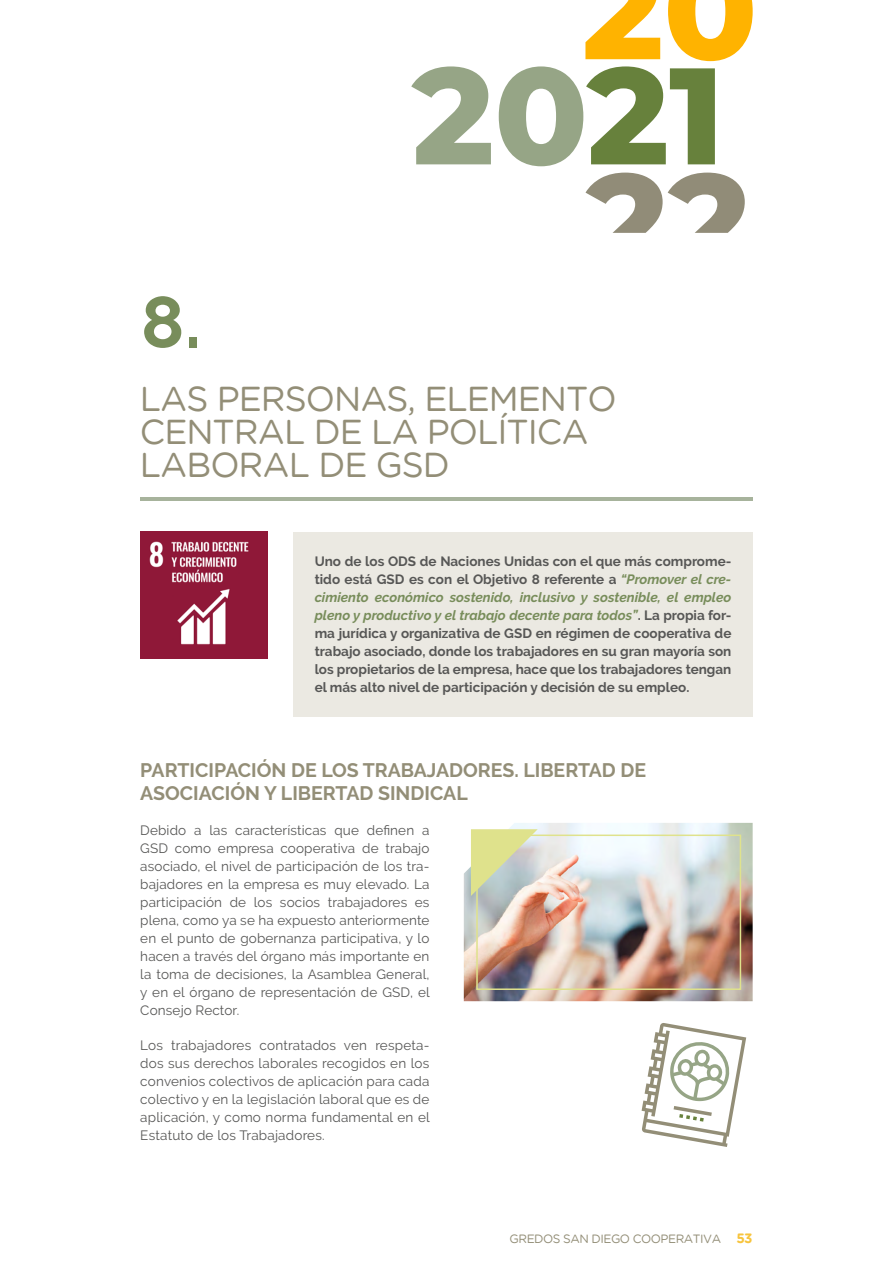
<style>
.page{position:relative;width:893px;height:1263px;background:#fff}
.page>*{position:absolute;margin:0;border:0;box-sizing:border-box;transform-origin:0 0}
.t1{font:700 72px "Raleway";color:#788d5b}
.t2{font:34.5px/33px "Gotham Rounded";letter-spacing:-.03em;color:#938e77}
.t3{font:700 19.5px/22.5px "Raleway";color:#938e77}
.t4{font:13.5px/18px "Raleway";letter-spacing:.01em;color:#575756;text-align:justify}
.t5{font:700 13.5px/18px "Raleway";color:#575756;text-align:justify}
.t6{font:12px "Gotham Rounded";letter-spacing:-.04em;color:#938e77}
.s1{font-style:italic;color:#788d5b}
.s2{font-weight:700;font-size:13.5px;color:#f7c43d}
</style>
<div class="page">
<svg style="left:411px;top:66px;width:80px;height:98px"></svg>
<svg style="left:499px;top:0;width:254px;height:166px"></svg>
<svg style="left:585px;top:173px;width:160px;height:60px"></svg>
<img style="left:140px;top:531px;width:128px;height:128px">
<div style="left:293px;top:531px;width:460px;height:185px;background:#ebe9e2"></div>
<hr style="left:140px;top:498px;width:613px;height:3px;background:#a7b39c">
<img style="left:463px;top:823px;width:290px;height:178px">
<svg style="left:642px;top:1023px;width:104px;height:124px"></svg>
<svg style="left:471px;top:829px;width:67px;height:67px;background:#d0d6af"></svg>
<div style="left:476px;top:834px;width:265px;height:156px;border:2px solid #dfe28c"></div>
<h1 class="t1" style="left:141px;top:281px;width:61px">8.</h1>
<h2 class="t2" style="left:140px;top:382px;width:478px">LAS PERSONAS, ELEMENTO<br>CENTRAL DE LA POLÍTICA<br>LABORAL DE GSD</h2>
<p class="t5" style="left:315px;top:552px;width:418px">Uno de los ODS de Naciones Unidas con el que más comprome&shy;tido está GSD es con el Objetivo 8 referente a <span class="s1">“Promover el cre&shy;cimiento económico sostenido, inclusivo y sostenible, el empleo pleno y productivo y el trabajo decente para todos”</span>. La propia for&shy;ma jurídica y organizativa de GSD en régimen de cooperativa de trabajo asociado, donde los trabajadores en su gran mayoría son los propietarios de la empresa, hace que los trabajadores tengan el más alto nivel de participación y decisión de su empleo.</p>
<h3 class="t3" style="left:140px;top:759px;width:507px">PARTICIPACIÓN DE LOS TRABAJADORES. LIBERTAD DE<br>ASOCIACIÓN Y LIBERTAD SINDICAL</h3>
<p class="t4" style="left:140px;top:821px;width:291px">Debido a las características que definen a GSD como empresa cooperativa de trabajo asociado, el nivel de participación de los tra&shy;bajadores en la empresa es muy elevado. La participación de los socios trabajadores es plena, como ya se ha expuesto anteriormente en el punto de gobernanza participativa, y lo hacen a través del órgano más importante en la toma de decisiones, la Asamblea General, y en el órgano de representación de GSD, el Consejo Rector.</p>
<p class="t4" style="left:140px;top:1036px;width:291px">Los trabajadores contratados ven respeta&shy;dos sus derechos laborales recogidos en los convenios colectivos de aplicación para cada colectivo y en la legislación laboral que es de aplicación, y como norma fundamental en el Estatuto de los Trabajadores.</p>
<p class="t6" style="left:510px;top:1232px;width:245px">GREDOS SAN DIEGO COOPERATIVA <span class="s2">53</span></p>
</div>
